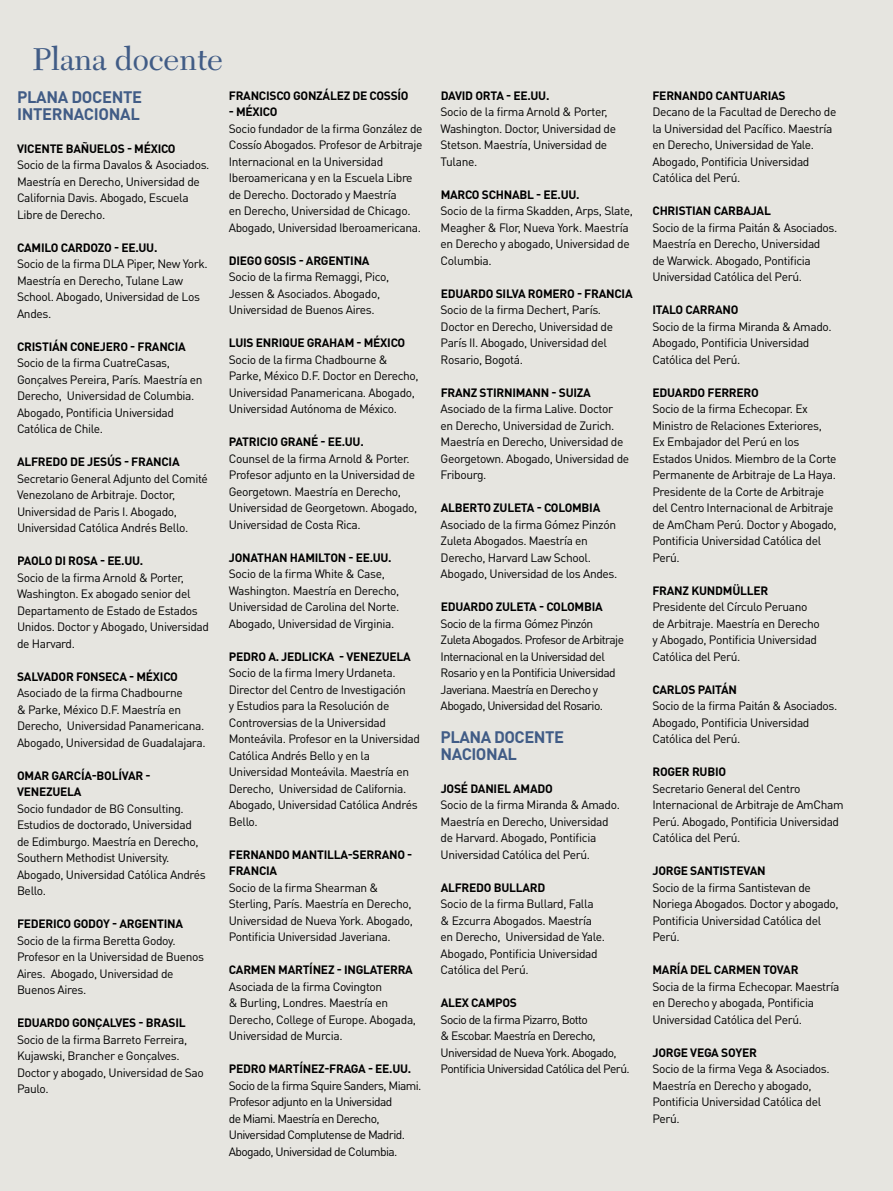
<style>
.page{position:relative;width:893px;height:1191px;background:#fff}
.page>*{position:absolute;margin:0;border:0;box-sizing:border-box;transform-origin:0 0}
.t1{font:33px "Transitional 511 BT";color:#415c86}
.t2{font:700 16.5px/16.5px "DIN Pro";letter-spacing:-.02em;color:#415c86}
.t3{font:12px/16.5px "DIN Pro";letter-spacing:-.03em;color:#000}
.t4{font:700 12px/16.5px "DIN Pro";letter-spacing:-.02em;color:#000}
.t5{font:12px/16.5px "DIN Pro";letter-spacing:-.05em;color:#000}
</style>
<div class="page">
<div style="left:0;top:0;width:893px;height:1190px;background:#e6e5e0"></div>
<h1 class="t1" style="left:32px;top:46px;width:193px">Plana docente</h1>
<h2 class="t2" style="left:17px;top:91px;width:127px">PLANA DOCENTE<br>INTERNACIONAL</h2>
<p class="t4" style="left:17px;top:141px;width:160px">VICENTE BAÑUELOS - MÉXICO</p>
<p class="t3" style="left:17px;top:158px;width:194px">Socio de la firma Davalos &amp; Asociados.<br>Maestría en Derecho, Universidad de<br>California Davis. Abogado, Escuela<br>Libre de Derecho.</p>
<p class="t4" style="left:17px;top:240px;width:142px">CAMILO CARDOZO - EE.UU.</p>
<p class="t3" style="left:17px;top:257px;width:192px">Socio de la firma DLA Piper, New York.<br>Maestría en Derecho, Tulane Law<br>School. Abogado, Universidad de Los<br>Andes.</p>
<p class="t4" style="left:17px;top:339px;width:170px">CRISTIÁN CONEJERO - FRANCIA</p>
<p class="t3" style="left:17px;top:356px;width:187px">Socio de la firma CuatreCasas,<br>Gonçalves Pereira, París. Maestría en<br>Derecho, Universidad de Columbia.<br>Abogado, Pontificia Universidad<br>Católica de Chile.</p>
<p class="t4" style="left:17px;top:455px;width:164px">ALFREDO DE JESÚS - FRANCIA</p>
<p class="t3" style="left:17px;top:471px;width:192px">Secretario General Adjunto del Comité Venezolano de Arbitraje. Doctor, Universidad de Paris I. Abogado, Universidad Católica Andrés Bello.</p>
<p class="t4" style="left:17px;top:554px;width:128px">PAOLO DI ROSA - EE.UU.</p>
<p class="t3" style="left:17px;top:570px;width:194px">Socio de la firma Arnold &amp; Porter,<br>Washington. Ex abogado senior del<br>Departamento de Estado de Estados<br>Unidos. Doctor y Abogado, Universidad de Harvard.</p>
<p class="t4" style="left:17px;top:669px;width:162px">SALVADOR FONSECA - MÉXICO</p>
<p class="t3" style="left:17px;top:686px;width:190px">Asociado de la firma Chadbourne<br>&amp; Parke, México D.F. Maestría en Derecho, Universidad Panamericana.<br>Abogado, Universidad de Guadalajara.</p>
<p class="t4" style="left:17px;top:768px;width:135px">OMAR GARCÍA-BOLÍVAR -<br>VENEZUELA</p>
<p class="t3" style="left:17px;top:801px;width:190px">Socio fundador de BG Consulting.<br>Estudios de doctorado, Universidad de Edimburgo. Maestría en Derecho,<br>Southern Methodist University.<br>Abogado, Universidad Católica Andrés<br>Bello.</p>
<p class="t4" style="left:17px;top:917px;width:168px">FEDERICO GODOY - ARGENTINA</p>
<p class="t3" style="left:17px;top:933px;width:189px">Socio de la firma Beretta Godoy.<br>Profesor en la Universidad de Buenos<br>Aires. Abogado, Universidad de<br>Buenos Aires.</p>
<p class="t4" style="left:17px;top:1016px;width:170px">EDUARDO GONÇALVES - BRASIL</p>
<p class="t3" style="left:17px;top:1032px;width:188px">Socio de la firma Barreto Ferreira,<br>Kujawski, Brancher e Gonçalves.<br>Doctor y abogado, Universidad de Sao<br>Paulo.</p>
<p class="t4" style="left:229px;top:88px;width:181px">FRANCISCO GONZÁLEZ DE COSSÍO</p>
<p class="t4" style="left:229px;top:105px;width:50px">- MÉXICO</p>
<p class="t3" style="left:229px;top:121px;width:195px">Socio fundador de la firma González de Cossío Abogados. Profesor de Arbitraje Internacional en la Universidad Iberoamericana y en la Escuela Libre de Derecho. Doctorado y Maestría<br>en Derecho, Universidad de Chicago.<br>Abogado, Universidad Iberoamericana.</p>
<p class="t4" style="left:229px;top:253px;width:142px">DIEGO GOSIS - ARGENTINA</p>
<p class="t3" style="left:229px;top:270px;width:162px">Socio de la firma Remaggi, Pico,<br>Jessen &amp; Asociados. Abogado,<br>Universidad de Buenos Aires.</p>
<p class="t4" style="left:229px;top:336px;width:178px">LUIS ENRIQUE GRAHAM - MÉXICO</p>
<p class="t3" style="left:229px;top:352px;width:191px">Socio de la firma Chadbourne &amp; Parke, México D.F. Doctor en Derecho, Universidad Panamericana. Abogado, Universidad Autónoma de México.</p>
<p class="t4" style="left:229px;top:435px;width:136px">PATRICIO GRANÉ - EE.UU.</p>
<p class="t3" style="left:229px;top:451px;width:190px">Counsel de la firma Arnold &amp; Porter.<br>Profesor adjunto en la Universidad de Georgetown. Maestría en Derecho, Universidad de Georgetown. Abogado, Universidad de Costa Rica.</p>
<p class="t4" style="left:229px;top:550px;width:164px">JONATHAN HAMILTON - EE.UU.</p>
<p class="t3" style="left:229px;top:567px;width:172px">Socio de la firma White &amp; Case, Washington. Maestría en Derecho, Universidad de Carolina del Norte.<br>Abogado, Universidad de Virginia.</p>
<p class="t4" style="left:229px;top:649px;width:183px">PEDRO A. JEDLICKA - VENEZUELA</p>
<p class="t3" style="left:229px;top:666px;width:193px">Socio de la firma Imery Urdaneta.<br>Director del Centro de Investigación<br>y Estudios para la Resolución de<br>Controversias de la Universidad<br>Monteávila. Profesor en la Universidad<br>Católica Andrés Bello y en la<br>Universidad Monteávila. Maestría en<br>Derecho, Universidad de California.<br>Abogado, Universidad Católica Andrés<br>Bello.</p>
<p class="t4" style="left:229px;top:847px;width:185px">FERNANDO MANTILLA-SERRANO -<br>FRANCIA</p>
<p class="t3" style="left:229px;top:880px;width:186px">Socio de la firma Shearman &amp; Sterling, París. Maestría en Derecho, Universidad de Nueva York. Abogado, Pontificia Universidad Javeriana.</p>
<p class="t4" style="left:229px;top:963px;width:186px">CARMEN MARTÍNEZ - INGLATERRA</p>
<p class="t3" style="left:229px;top:979px;width:189px">Asociada de la firma Covington<br>&amp; Burling, Londres. Maestría en<br>Derecho, College of Europe. Abogada,<br>Universidad de Murcia.</p>
<p class="t4" style="left:229px;top:1062px;width:184px">PEDRO MARTÍNEZ-FRAGA - EE.UU.</p>
<p class="t5" style="left:229px;top:1078px;width:194px">Socio de la firma Squire Sanders, Miami.<br>Profesor adjunto en la Universidad<br>de Miami. Maestría en Derecho, Universidad Complutense de Madrid.<br>Abogado, Universidad de Columbia.</p>
<p class="t4" style="left:441px;top:88px;width:110px">DAVID ORTA - EE.UU.</p>
<p class="t3" style="left:441px;top:105px;width:177px">Socio de la firma Arnold &amp; Porter,<br>Washington. Doctor, Universidad de<br>Stetson. Maestría, Universidad de<br>Tulane.</p>
<p class="t4" style="left:441px;top:187px;width:140px">MARCO SCHNABL - EE.UU.</p>
<p class="t3" style="left:441px;top:204px;width:194px">Socio de la firma Skadden, Arps, Slate,<br>Meagher &amp; Flor, Nueva York. Maestría en Derecho y abogado, Universidad de<br>Columbia.</p>
<p class="t4" style="left:441px;top:286px;width:194px">EDUARDO SILVA ROMERO - FRANCIA</p>
<p class="t3" style="left:441px;top:303px;width:174px">Socio de la firma Dechert, París.<br>Doctor en Derecho, Universidad de<br>París II. Abogado, Universidad del<br>Rosario, Bogotá.</p>
<p class="t4" style="left:441px;top:385px;width:152px">FRANZ STIRNIMANN - SUIZA</p>
<p class="t3" style="left:441px;top:402px;width:190px">Asociado de la firma Lalive. Doctor<br>en Derecho, Universidad de Zurich.<br>Maestría en Derecho, Universidad de<br>Georgetown. Abogado, Universidad de<br>Fribourg.</p>
<p class="t4" style="left:441px;top:501px;width:161px">ALBERTO ZULETA - COLOMBIA</p>
<p class="t3" style="left:441px;top:517px;width:178px">Asociado de la firma Gómez Pinzón<br>Zuleta Abogados. Maestría en<br>Derecho, Harvard Law School.<br>Abogado, Universidad de los Andes.</p>
<p class="t4" style="left:441px;top:600px;width:164px">EDUARDO ZULETA - COLOMBIA</p>
<p class="t5" style="left:441px;top:616px;width:185px">Socio de la firma Gómez Pinzón Zuleta Abogados. Profesor de Arbitraje Internacional en la Universidad del Rosario y en la Pontificia Universidad Javeriana. Maestría en Derecho y Abogado, Universidad del Rosario.</p>
<h2 class="t2" style="left:441px;top:731px;width:125px">PLANA DOCENTE<br>NACIONAL</h2>
<p class="t4" style="left:441px;top:781px;width:114px">JOSÉ DANIEL AMADO</p>
<p class="t3" style="left:441px;top:798px;width:181px">Socio de la firma Miranda &amp; Amado.<br>Maestría en Derecho, Universidad de Harvard. Abogado, Pontificia Universidad Católica del Perú.</p>
<p class="t4" style="left:441px;top:880px;width:106px">ALFREDO BULLARD</p>
<p class="t3" style="left:441px;top:897px;width:166px">Socio de la firma Bullard, Falla &amp; Ezcurra Abogados. Maestría en Derecho, Universidad de Yale.<br>Abogado, Pontificia Universidad<br>Católica del Perú.</p>
<p class="t4" style="left:441px;top:996px;width:78px">ALEX CAMPOS</p>
<p class="t5" style="left:441px;top:1012px;width:191px">Socio de la firma Pizarro, Botto<br>&amp; Escobar. Maestría en Derecho, Universidad de Nueva York. Abogado, Pontificia Universidad Católica del Perú.</p>
<p class="t4" style="left:652px;top:88px;width:135px">FERNANDO CANTUARIAS</p>
<p class="t3" style="left:652px;top:105px;width:186px">Decano de la Facultad de Derecho de la Universidad del Pacífico. Maestría en Derecho, Universidad de Yale.<br>Abogado, Pontificia Universidad<br>Católica del Perú.</p>
<p class="t4" style="left:652px;top:204px;width:120px">CHRISTIAN CARBAJAL</p>
<p class="t3" style="left:652px;top:220px;width:187px">Socio de la firma Paitán &amp; Asociados.<br>Maestría en Derecho, Universidad<br>de Warwick. Abogado, Pontificia Universidad Católica del Perú.</p>
<p class="t4" style="left:652px;top:303px;width:88px">ITALO CARRANO</p>
<p class="t3" style="left:652px;top:319px;width:181px">Socio de la firma Miranda &amp; Amado.<br>Abogado, Pontificia Universidad<br>Católica del Perú.</p>
<p class="t4" style="left:652px;top:385px;width:108px">EDUARDO FERRERO</p>
<p class="t3" style="left:652px;top:402px;width:186px">Socio de la firma Echecopar. Ex<br>Ministro de Relaciones Exteriores,<br>Ex Embajador del Perú en los<br>Estados Unidos. Miembro de la Corte<br>Permanente de Arbitraje de La Haya.<br>Presidente de la Corte de Arbitraje del Centro Internacional de Arbitraje de AmCham Perú. Doctor y Abogado,<br>Pontificia Universidad Católica del<br>Perú.</p>
<p class="t4" style="left:652px;top:583px;width:117px">FRANZ KUNDMÜLLER</p>
<p class="t3" style="left:652px;top:600px;width:169px">Presidente del Círculo Peruano de Arbitraje. Maestría en Derecho y Abogado, Pontificia Universidad<br>Católica del Perú.</p>
<p class="t4" style="left:652px;top:682px;width:86px">CARLOS PAITÁN</p>
<p class="t3" style="left:652px;top:699px;width:187px">Socio de la firma Paitán &amp; Asociados.<br>Abogado, Pontificia Universidad<br>Católica del Perú.</p>
<p class="t4" style="left:652px;top:765px;width:75px">ROGER RUBIO</p>
<p class="t3" style="left:652px;top:781px;width:193px">Secretario General del Centro<br>Internacional de Arbitraje de AmCham<br>Perú. Abogado, Pontificia Universidad<br>Católica del Perú.</p>
<p class="t4" style="left:652px;top:864px;width:115px">JORGE SANTISTEVAN</p>
<p class="t3" style="left:652px;top:880px;width:188px">Socio de la firma Santistevan de<br>Noriega Abogados. Doctor y abogado,<br>Pontificia Universidad Católica del<br>Perú.</p>
<p class="t4" style="left:652px;top:963px;width:148px">MARÍA DEL CARMEN TOVAR</p>
<p class="t3" style="left:652px;top:979px;width:189px">Socia de la firma Echecopar. Maestría en Derecho y abogada, Pontificia<br>Universidad Católica del Perú.</p>
<p class="t4" style="left:652px;top:1045px;width:106px">JORGE VEGA SOYER</p>
<p class="t3" style="left:652px;top:1062px;width:179px">Socio de la firma Vega &amp; Asociados.<br>Maestría en Derecho y abogado,<br>Pontificia Universidad Católica del<br>Perú.</p>
</div>
